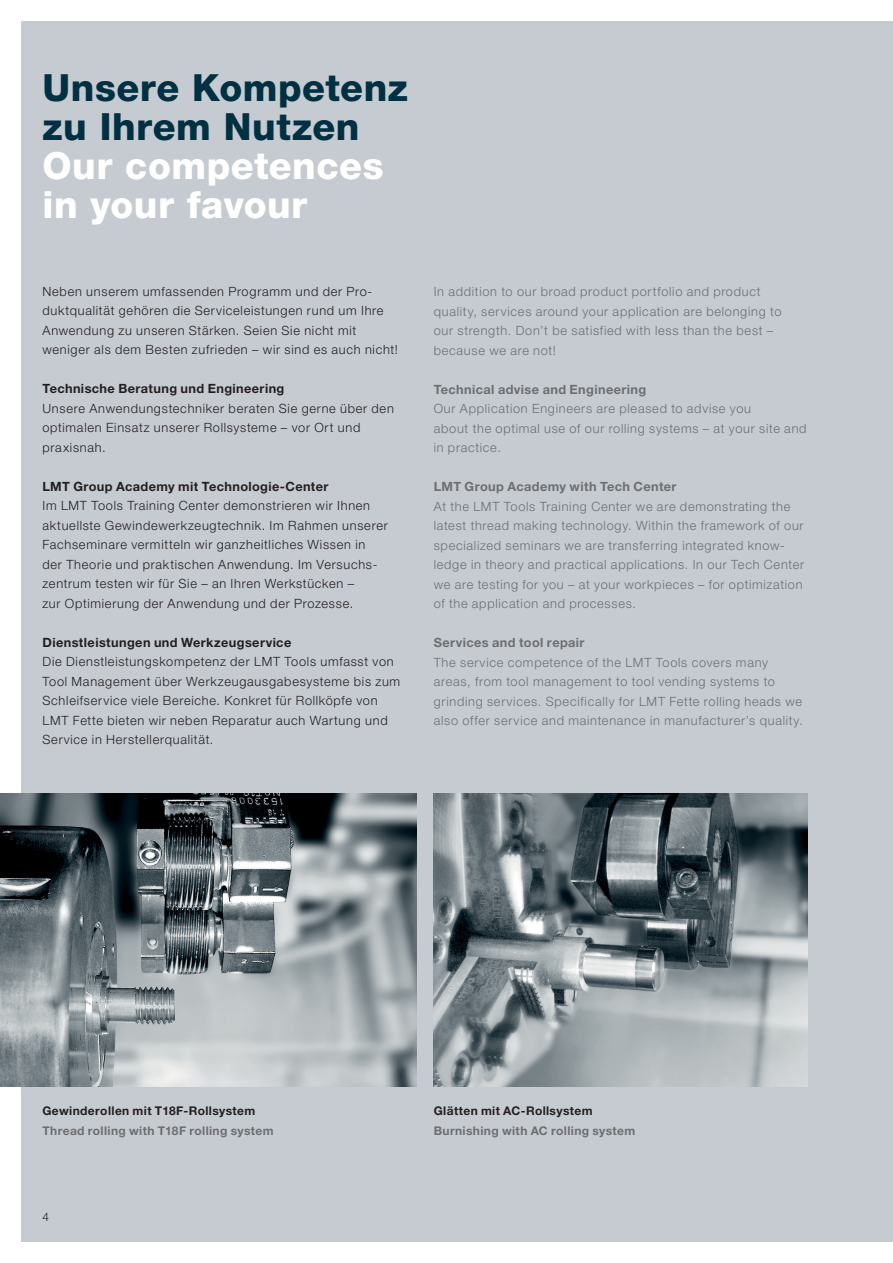
<style>
.page{position:relative;width:893px;height:1263px;background:#fff}
.page>*{position:absolute;margin:0;border:0;box-sizing:border-box;transform-origin:0 0}
.t1{font:800 37.5px/39px "Helvetica Neue LT Pro";letter-spacing:.015em;color:#003041}
.t2{font:800 37.5px/39px "Helvetica Neue LT Pro";letter-spacing:.015em;color:#fff}
.t3{font:300 12.75px/19.5px "Helvetica Neue LT Pro";letter-spacing:.06em;color:#231f20}
.t4{font:300 12.75px/19.5px "Helvetica Neue LT Pro";letter-spacing:.06em;color:#6d6e70}
.t5{font:700 12.75px "Helvetica Neue LT Pro";letter-spacing:.03em;color:#231f20}
.t6{font:700 12.75px "Helvetica Neue LT Pro";letter-spacing:.03em;color:#6d6e70}
.t7{font:700 12px "Helvetica Neue LT Pro";letter-spacing:.03em;color:#6d6e70}
.t8{font:700 12px "Helvetica Neue LT Pro";letter-spacing:.035em;color:#231f20}
.t9{font:300 11.7px "Helvetica Neue LT Pro";color:#231f20}
</style>
<div class="page">
<div style="left:21px;top:21px;width:872px;height:1221px;background:#c6cbd2"></div>
<img style="left:0;top:794px;width:417px;height:293px">
<img style="left:434px;top:794px;width:374px;height:293px">
<h1 class="t1" style="left:42px;top:72px;width:367px">Unsere Kompetenz zu Ihrem Nutzen</h1>
<h1 class="t2" style="left:42px;top:150px;width:342px">Our competences in your favour</h1>
<p class="t3" style="left:42px;top:283px;width:357px">Neben unserem umfassenden Programm und der Pro&shy;duktqualität gehören die Serviceleistungen rund um Ihre Anwendung zu unseren Stärken. Seien Sie nicht mit weniger als dem Besten zufrieden – wir sind es auch nicht!</p>
<p class="t5" style="left:42px;top:384px;width:243px">Technische Beratung und Engineering</p>
<p class="t3" style="left:42px;top:400px;width:353px">Unsere Anwendungstechniker beraten Sie gerne über den optimalen Einsatz unserer Rollsysteme – vor Ort und praxisnah.</p>
<p class="t5" style="left:42px;top:482px;width:287px">LMT Group Academy mit Technologie-Center</p>
<p class="t3" style="left:42px;top:497px;width:347px">Im LMT Tools Training Center demonstrieren wir Ihnen aktuellste Gewindewerkzeugtechnik. Im Rahmen unserer Fachseminare vermitteln wir ganzheitliches Wissen in der Theorie und praktischen Anwendung. Im Versuchs&shy;zentrum testen wir für Sie – an Ihren Werkstücken –<br>zur Optimierung der Anwendung und der Prozesse.</p>
<p class="t5" style="left:42px;top:638px;width:250px">Dienstleistungen und Werkzeugservice</p>
<p class="t3" style="left:42px;top:653px;width:359px">Die Dienstleistungskompetenz der LMT Tools umfasst von Tool Management über Werkzeugausgabesysteme bis zum Schleifservice viele Bereiche. Konkret für Rollköpfe von LMT Fette bieten wir neben Reparatur auch Wartung und Service in Herstellerqualität.</p>
<p class="t4" style="left:434px;top:283px;width:349px">In addition to our broad product portfolio and product quality, services around your application are belonging to our strength. Don’t be satisfied with less than the best – because we are not!</p>
<p class="t6" style="left:434px;top:384px;width:214px">Technical advise and Engineering</p>
<p class="t4" style="left:434px;top:400px;width:374px">Our Application Engineers are pleased to advise you<br>about the optimal use of our rolling systems – at your site and in practice.</p>
<p class="t6" style="left:434px;top:482px;width:244px">LMT Group Academy with Tech Center</p>
<p class="t4" style="left:434px;top:497px;width:372px">At the LMT Tools Training Center we are demonstrating the latest thread making technology. Within the framework of our specialized seminars we are transferring integrated know&shy;ledge in theory and practical applications. In our Tech Center we are testing for you – at your workpieces – for optimization of the application and processes.</p>
<p class="t6" style="left:434px;top:638px;width:152px">Services and tool repair</p>
<p class="t4" style="left:434px;top:653px;width:371px">The service competence of the LMT Tools covers many areas, from tool management to tool vending systems to grinding services. Specifically for LMT Fette rolling heads we also offer service and maintenance in manufacturer’s quality.</p>
<p class="t8" style="left:42px;top:1106px;width:214px">Gewinderollen mit T18F-Rollsystem</p>
<p class="t7" style="left:42px;top:1126px;width:233px">Thread rolling with T18F rolling system</p>
<p class="t9" style="left:42px;top:1212px;width:8px">4</p>
<p class="t8" style="left:434px;top:1106px;width:160px">Glätten mit AC-Rollsystem</p>
<p class="t7" style="left:434px;top:1126px;width:203px">Burnishing with AC rolling system</p>
</div>
